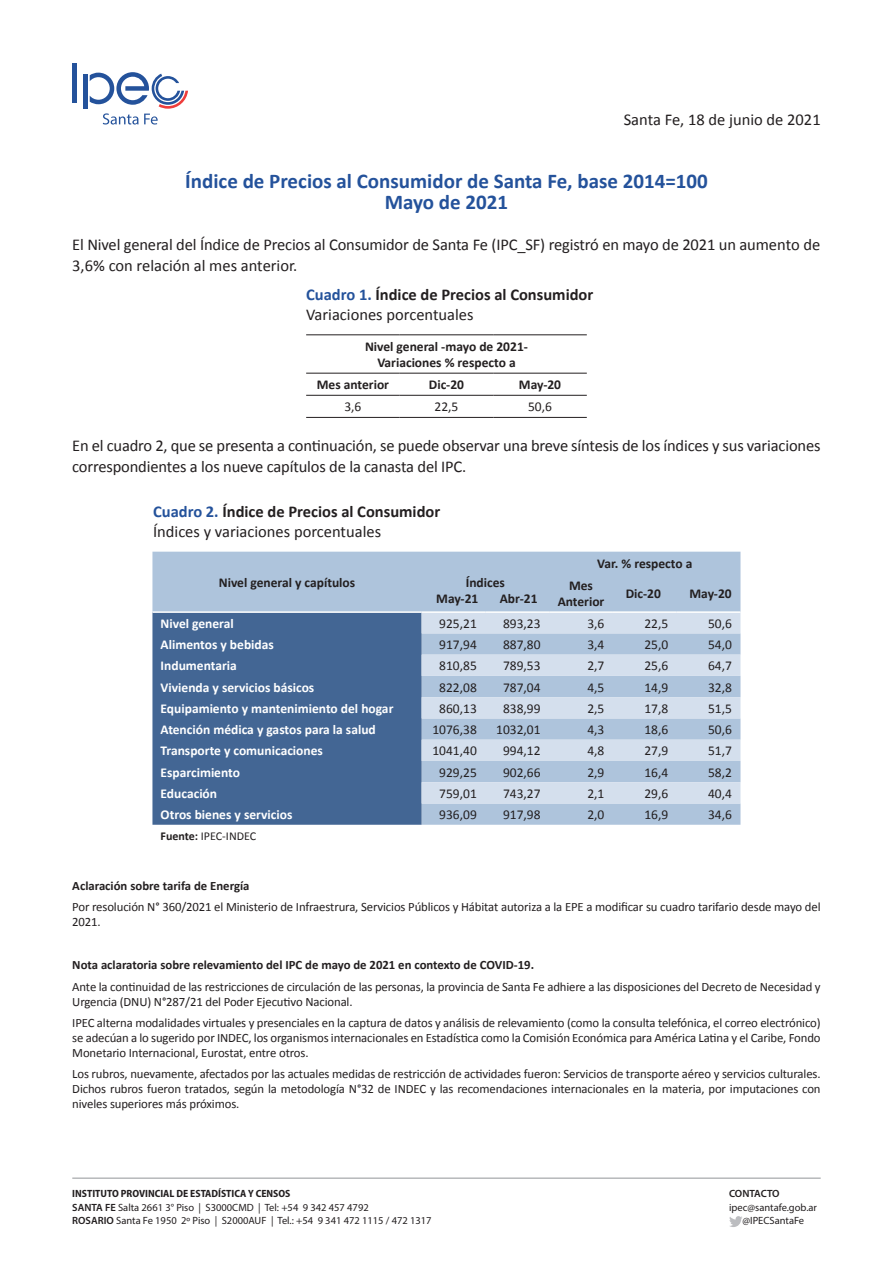
<style>
.page{position:relative;width:893px;height:1263px;background:#fff}
.page>*{position:absolute;margin:0;border:0;box-sizing:border-box;transform-origin:0 0}
.Título{font:700 21px "Calibri";color:#24529b}
.Texto{font:16.5px/21px "Calibri";letter-spacing:-.01em;color:#231f20}
.Cuadros{font:700 16.5px "Calibri";color:#231f20}
.Cuadros-2{font:16.5px "Calibri";color:#231f20}
.Fecha{font:16.5px "Calibri";color:#231f20}
.t1{font:13.5px "Calibri";color:#231f20}
.t2{font:700 13.5px "Calibri";color:#fff}
.t3{font:700 13.5px/16.2px "Calibri";color:#231f20;text-align:center}
.Texto-2{font:12.75px/15px "Calibri";letter-spacing:-.01em;color:#231f20}
.Texto-3{font:700 12.75px "Calibri";color:#231f20}
.t4{font:12px "Calibri";color:#231f20}
.Normal__Web{font:10.5px "Myriad Pro";color:#231f20}
.Normal__Web-2{font:700 semi-condensed 10.5px "Myriad Pro";color:#231f20}
.Normal__Web-3{font:600 10.5px "Myriad Pro";letter-spacing:-.02em;color:#231f20}
.s1{color:#24529b}
.s2{font-weight:700}
.s3{font-weight:600}
</style>
<div class="page">
<hr style="left:83px;top:74px;width:4px;height:35px;background:#24529b">
<div style="left:72px;top:64px;width:5px;height:39px;background:#24529b"></div>
<svg style="left:90px;top:72px;width:98px;height:53px"></svg>
<svg style="left:729px;top:1216px;width:13px;height:11px"></svg>
<hr style="left:72px;top:1178px;width:749px;height:1px;background:#939598">
<hr style="left:306px;top:334px;width:94px;height:1px;background:#231f20">
<hr style="left:400px;top:334px;width:93px;height:1px;background:#231f20">
<hr style="left:493px;top:334px;width:94px;height:1px;background:#231f20">
<hr style="left:306px;top:373px;width:94px;height:1px;background:#231f20">
<hr style="left:400px;top:373px;width:93px;height:1px;background:#231f20">
<hr style="left:493px;top:373px;width:94px;height:1px;background:#231f20">
<hr style="left:306px;top:395px;width:94px;height:1px;background:#231f20">
<hr style="left:400px;top:395px;width:93px;height:1px;background:#231f20">
<hr style="left:493px;top:395px;width:94px;height:1px;background:#231f20">
<hr style="left:306px;top:417px;width:94px;height:1px;background:#231f20">
<hr style="left:400px;top:417px;width:93px;height:1px;background:#231f20">
<hr style="left:493px;top:417px;width:94px;height:1px;background:#231f20">
<div style="left:152px;top:552px;width:588px;height:273px;background:#aec4dc"></div>
<div style="left:152px;top:613px;width:270px;height:212px;background:#436694"></div>
<svg style="left:422px;top:613px;width:318px;height:190px;background:#c3d3e5"></svg>
<hr style="left:152px;top:611px;width:270px;height:2px;background:#fff">
<hr style="left:422px;top:611px;width:63px;height:2px;background:#fff">
<hr style="left:485px;top:611px;width:64px;height:2px;background:#fff">
<hr style="left:549px;top:611px;width:64px;height:2px;background:#fff">
<hr style="left:613px;top:611px;width:64px;height:2px;background:#fff">
<hr style="left:677px;top:611px;width:63px;height:2px;background:#fff">
<p class="Fecha" style="left:624px;top:109px;width:198px">Santa Fe, 18 de junio de 2021</p>
<p class="Título" style="left:185px;top:168px;width:524px">Índice de Precios al Consumidor de Santa Fe, base 2014=100</p>
<p class="Título" style="left:385px;top:189px;width:125px">Mayo de 2021</p>
<p class="Texto" style="left:72px;top:234px;width:750px">El Nivel general del Índice de Precios al Consumidor de Santa Fe (IPC_SF) registró en mayo de 2021 un aumento de<br>3,6% con relación al mes anterior.</p>
<p class="Cuadros" style="left:306px;top:284px;width:289px"><span class="s1">Cuadro 1.</span> Índice de Precios al Consumidor</p>
<p class="Cuadros-2" style="left:306px;top:304px;width:169px">Variaciones porcentuales</p>
<p class="t3" style="left:365px;top:338px;width:164px">Nivel general -mayo de 2021-</p>
<p class="t3" style="left:377px;top:355px;width:140px">Variaciones % respecto a</p>
<p class="t3" style="left:317px;top:377px;width:74px">Mes anterior</p>
<p class="t3" style="left:429px;top:377px;width:37px">Dic-20</p>
<p class="t3" style="left:519px;top:377px;width:44px">May-20</p>
<p class="t1" style="left:344px;top:398px;width:19px">3,6</p>
<p class="t1" style="left:435px;top:398px;width:25px">22,5</p>
<p class="t1" style="left:528px;top:398px;width:25px">50,6</p>
<p class="Texto" style="left:72px;top:435px;width:750px">En el cuadro 2, que se presenta a continuación, se puede observar una breve síntesis de los índices y sus variaciones correspondientes a los nueve capítulos de la canasta del IPC.</p>
<p class="Cuadros" style="left:153px;top:501px;width:289px"><span class="s1">Cuadro 2.</span> Índice de Precios al Consumidor</p>
<p class="Cuadros-2" style="left:153px;top:521px;width:230px">Índices y variaciones porcentuales</p>
<p class="t3" style="left:219px;top:574px;width:138px">Nivel general y capítulos</p>
<p class="t3" style="left:466px;top:574px;width:41px">Índices</p>
<p class="t3" style="left:436px;top:590px;width:44px">May-21</p>
<p class="t3" style="left:500px;top:590px;width:39px">Abr-21</p>
<p class="t3" style="left:597px;top:555px;width:97px">Var. % respecto a</p>
<p class="t3" style="left:558px;top:577px;width:48px">Mes<br>Anterior</p>
<p class="t3" style="left:626px;top:585px;width:37px">Dic-20</p>
<p class="t3" style="left:689px;top:585px;width:44px">May-20</p>
<p class="t2" style="left:161px;top:615px;width:75px">Nivel general</p>
<p class="t1" style="left:439px;top:615px;width:39px">925,21</p>
<p class="t1" style="left:503px;top:615px;width:39px">893,23</p>
<p class="t1" style="left:587px;top:615px;width:19px">3,6</p>
<p class="t1" style="left:644px;top:615px;width:25px">22,5</p>
<p class="t1" style="left:708px;top:615px;width:25px">50,6</p>
<p class="t2" style="left:161px;top:636px;width:115px">Alimentos y bebidas</p>
<p class="t1" style="left:439px;top:636px;width:39px">917,94</p>
<p class="t1" style="left:503px;top:636px;width:39px">887,80</p>
<p class="t1" style="left:587px;top:636px;width:19px">3,4</p>
<p class="t1" style="left:644px;top:636px;width:25px">25,0</p>
<p class="t1" style="left:708px;top:636px;width:25px">54,0</p>
<p class="t2" style="left:161px;top:657px;width:78px">Indumentaria</p>
<p class="t1" style="left:439px;top:657px;width:39px">810,85</p>
<p class="t1" style="left:503px;top:657px;width:39px">789,53</p>
<p class="t1" style="left:587px;top:657px;width:19px">2,7</p>
<p class="t1" style="left:644px;top:657px;width:25px">25,6</p>
<p class="t1" style="left:708px;top:657px;width:25px">64,7</p>
<p class="t2" style="left:161px;top:678px;width:155px">Vivienda y servicios básicos</p>
<p class="t1" style="left:439px;top:679px;width:39px">822,08</p>
<p class="t1" style="left:503px;top:679px;width:39px">787,04</p>
<p class="t1" style="left:587px;top:679px;width:19px">4,5</p>
<p class="t1" style="left:644px;top:679px;width:25px">14,9</p>
<p class="t1" style="left:708px;top:679px;width:25px">32,8</p>
<p class="t2" style="left:161px;top:700px;width:234px">Equipamiento y mantenimiento del hogar</p>
<p class="t1" style="left:439px;top:700px;width:39px">860,13</p>
<p class="t1" style="left:503px;top:700px;width:39px">838,99</p>
<p class="t1" style="left:587px;top:700px;width:19px">2,5</p>
<p class="t1" style="left:644px;top:700px;width:25px">17,8</p>
<p class="t1" style="left:708px;top:700px;width:25px">51,5</p>
<p class="t2" style="left:161px;top:721px;width:217px">Atención médica y gastos para la salud</p>
<p class="t1" style="left:432px;top:721px;width:46px">1076,38</p>
<p class="t1" style="left:496px;top:721px;width:46px">1032,01</p>
<p class="t1" style="left:587px;top:721px;width:19px">4,3</p>
<p class="t1" style="left:644px;top:721px;width:25px">18,6</p>
<p class="t1" style="left:708px;top:721px;width:25px">50,6</p>
<p class="t2" style="left:161px;top:742px;width:164px">Transporte y comunicaciones</p>
<p class="t1" style="left:432px;top:742px;width:46px">1041,40</p>
<p class="t1" style="left:503px;top:742px;width:39px">994,12</p>
<p class="t1" style="left:587px;top:742px;width:19px">4,8</p>
<p class="t1" style="left:644px;top:742px;width:25px">27,9</p>
<p class="t1" style="left:708px;top:742px;width:25px">51,7</p>
<p class="t2" style="left:161px;top:763px;width:81px">Esparcimiento</p>
<p class="t1" style="left:439px;top:764px;width:39px">929,25</p>
<p class="t1" style="left:503px;top:764px;width:39px">902,66</p>
<p class="t1" style="left:587px;top:764px;width:19px">2,9</p>
<p class="t1" style="left:644px;top:764px;width:25px">16,4</p>
<p class="t1" style="left:708px;top:764px;width:25px">58,2</p>
<p class="t2" style="left:161px;top:785px;width:58px">Educación</p>
<p class="t1" style="left:439px;top:785px;width:39px">759,01</p>
<p class="t1" style="left:503px;top:785px;width:39px">743,27</p>
<p class="t1" style="left:587px;top:785px;width:19px">2,1</p>
<p class="t1" style="left:644px;top:785px;width:25px">29,6</p>
<p class="t1" style="left:708px;top:785px;width:25px">40,4</p>
<p class="t2" style="left:161px;top:806px;width:133px">Otros bienes y servicios</p>
<p class="t1" style="left:439px;top:806px;width:39px">936,09</p>
<p class="t1" style="left:503px;top:806px;width:39px">917,98</p>
<p class="t1" style="left:587px;top:806px;width:19px">2,0</p>
<p class="t1" style="left:644px;top:806px;width:25px">16,9</p>
<p class="t1" style="left:708px;top:806px;width:25px">34,6</p>
<p class="t4" style="left:161px;top:828px;width:97px"><span class="s2">Fuente:</span> IPEC-INDEC</p>
<p class="Texto-3" style="left:72px;top:878px;width:179px">Aclaración sobre tarifa de Energía</p>
<p class="Texto-2" style="left:72px;top:900px;width:750px">Por resolución N° 360/2021 el Ministerio de Infraestrura, Servicios Públicos y Hábitat autoriza a la EPE a modificar su cuadro tarifario desde mayo del<br>2021.</p>
<p class="Texto-3" style="left:72px;top:957px;width:463px">Nota aclaratoria sobre relevamiento del IPC de mayo de 2021 en contexto de COVID-19.</p>
<p class="Texto-2" style="left:72px;top:979px;width:750px">Ante la continuidad de las restricciones de circulación de las personas, la provincia de Santa Fe adhiere a las disposiciones del Decreto de Necesidad y<br>Urgencia (DNU) N°287/21 del Poder Ejecutivo Nacional.</p>
<p class="Texto-2" style="left:72px;top:1015px;width:750px;text-align:justify">IPEC alterna modalidades virtuales y presenciales en la captura de datos y análisis de relevamiento (como la consulta telefónica, el correo electrónico) se adecúan a lo sugerido por INDEC, los organismos internacionales en Estadística como la Comisión Económica para América Latina y el Caribe, Fondo Monetario Internacional, Eurostat, entre otros.</p>
<p class="Texto-2" style="left:72px;top:1066px;width:750px;text-align:justify">Los rubros, nuevamente, afectados por las actuales medidas de restricción de actividades fueron: Servicios de transporte aéreo y servicios culturales.<br>Dichos rubros fueron tratados, según la metodología N°32 de INDEC y las recomendaciones internacionales en la materia, por imputaciones con niveles superiores más próximos.</p>
<p class="Normal__Web-2" style="left:72px;top:1188px;width:220px">INSTITUTO PROVINCIAL DE ESTADÍSTICA Y CENSOS</p>
<p class="Normal__Web" style="left:72px;top:1201px;width:298px"><span class="s3">SANTA FE</span> Salta 2661 3° Piso | S3000CMD | Tel: +54 9 342 457 4792</p>
<p class="Normal__Web" style="left:72px;top:1214px;width:361px"><span class="s3">ROSARIO</span> Santa Fe 1950 2º Piso | S2000AUF | Tel.: +54 9 341 472 1115 / 472 1317</p>
<p class="Normal__Web-3" style="left:729px;top:1187px;width:52px">CONTACTO</p>
<p class="Normal__Web" style="left:729px;top:1201px;width:89px">ipec@santafe.gob.ar</p>
<p class="Normal__Web" style="left:742px;top:1214px;width:63px">@IPECSantaFe</p>
</div>
